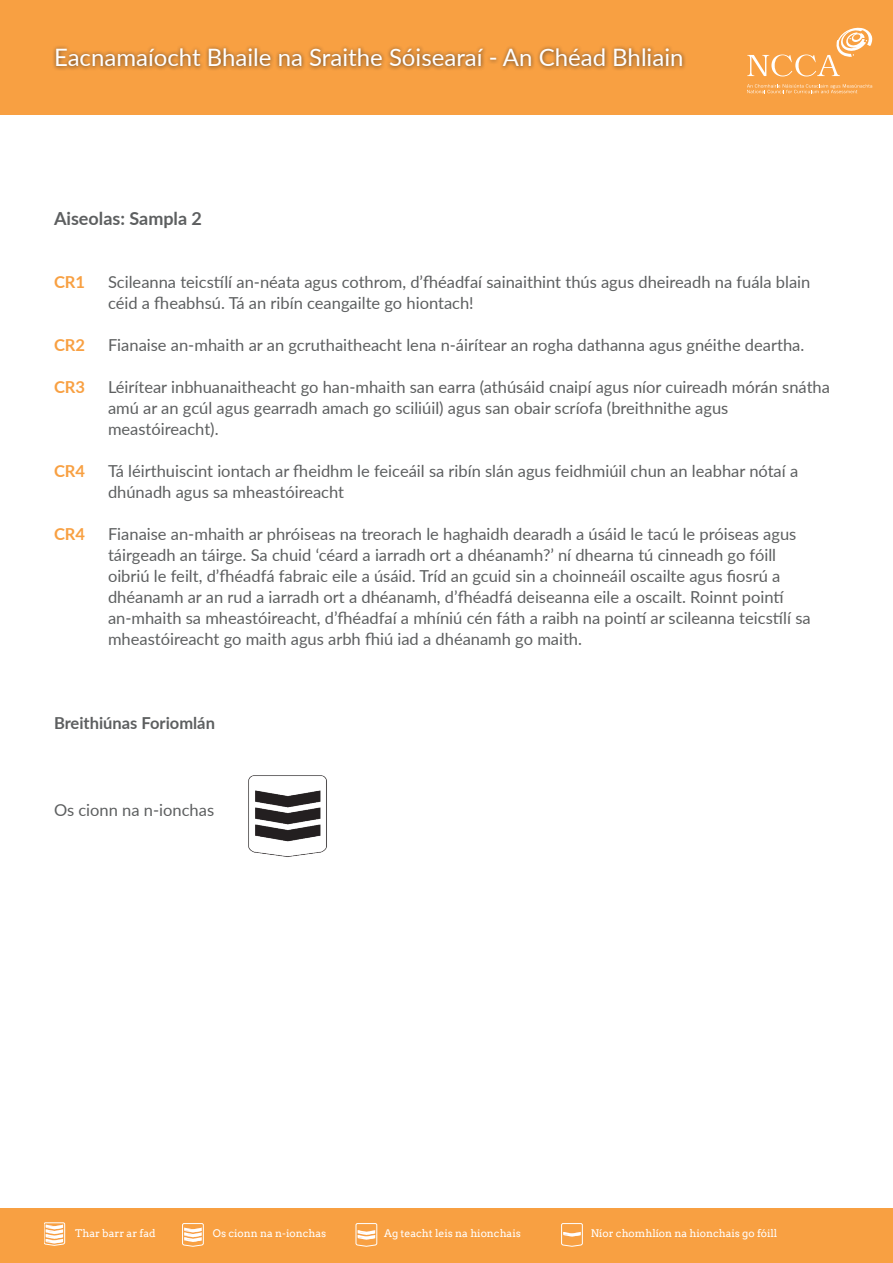
<style>
.page{position:relative;width:893px;height:1263px;background:#fff}
.page>*{position:absolute;margin:0;border:0;box-sizing:border-box;transform-origin:0 0}
.t1{font:24px "Lato";color:#fff}
.t2{font:700 18px "Lato";color:#5d5f60}
.t3{font:16.5px/21px "Lato";color:#5d5f60}
.t4{font:700 16.5px "Lato";color:#5d5f60}
.t5{font:700 16.5px "Lato";color:#f8a042}
.t6{font:10.5px "Arvo";color:#fff}
</style>
<div class="page">
<div style="left:0;top:0;width:893px;height:115px;background:#f8a042"></div>
<div style="left:52px;top:45px;width:634px;height:26px;background:#231f20;opacity:.73"></div>
<svg style="left:747px;top:84px;width:125px;height:9px"></svg>
<svg style="left:747px;top:27px;width:125px;height:49px"></svg>
<div style="left:0;top:1208px;width:893px;height:54px;background:#f8a042"></div>
<svg style="left:44px;top:1222px;width:22px;height:24px"></svg>
<div style="left:44px;top:1223px;width:21px;height:21px;border:1px solid #fff;border-radius:2px"></div>
<svg style="left:46px;top:1225px;width:17px;height:19px"></svg>
<svg style="left:183px;top:1223px;width:21px;height:24px"></svg>
<div style="left:182px;top:1223px;width:21px;height:22px;border:1px solid #fff;border-radius:2px"></div>
<svg style="left:184px;top:1228px;width:18px;height:14px"></svg>
<div style="left:356px;top:1223px;width:21px;height:22px;border:1px solid #fff;border-radius:2px"></div>
<svg style="left:358px;top:1230px;width:17px;height:10px"></svg>
<div style="left:561px;top:1223px;width:21px;height:22px;border:1px solid #fff;border-radius:2px"></div>
<svg style="left:563px;top:1232px;width:18px;height:5px"></svg>
<img style="left:248px;top:775px;width:79px;height:82px">
<h1 class="t1" style="left:54px;top:40px;width:631px">Eacnamaíocht Bhaile na Sraithe Sóisearaí - An Chéad Bhliain</h1>
<p class="t2" style="left:54px;top:205px;width:150px">Aiseolas: Sampla 2</p>
<p class="t5" style="left:54px;top:270px;width:33px">CR1</p>
<p class="t3" style="left:108px;top:271px;width:704px">Scileanna teicstílí an-néata agus cothrom, d’fhéadfaí sainaithint thús agus dheireadh na fuála blain céid a fheabhsú. Tá an ribín ceangailte go hiontach!</p>
<p class="t5" style="left:54px;top:333px;width:33px">CR2</p>
<p class="t3" style="left:108px;top:334px;width:698px">Fianaise an-mhaith ar an gcruthaitheacht lena n-áirítear an rogha dathanna agus gnéithe deartha.</p>
<p class="t5" style="left:54px;top:375px;width:33px">CR3</p>
<p class="t3" style="left:108px;top:376px;width:723px">Léirítear inbhuanaitheacht go han-mhaith san earra (athúsáid cnaipí agus níor cuireadh mórán snátha amú ar an gcúl agus gearradh amach go sciliúil) agus san obair scríofa (breithnithe agus</p>
<p class="t3" style="left:108px;top:418px;width:112px">meastóireacht).</p>
<p class="t5" style="left:54px;top:459px;width:33px">CR4</p>
<p class="t3" style="left:108px;top:460px;width:692px">Tá léirthuiscint iontach ar fheidhm le feiceáil sa ribín slán agus feidhmiúil chun an leabhar nótaí a dhúnadh agus sa mheastóireacht</p>
<p class="t5" style="left:54px;top:522px;width:33px">CR4</p>
<p class="t3" style="left:108px;top:523px;width:704px">Fianaise an-mhaith ar phróiseas na treorach le haghaidh dearadh a úsáid le tacú le próiseas agus táirgeadh an táirge. Sa chuid ‘céard a iarradh ort a dhéanamh?’ ní dhearna tú cinneadh go fóill oibriú le feilt, d’fhéadfá fabraic eile a úsáid. Tríd an gcuid sin a choinneáil oscailte agus fiosrú a dhéanamh ar an rud a iarradh ort a dhéanamh, d’fhéadfá deiseanna eile a oscailt. Roinnt pointí an-mhaith sa mheastóireacht, d’fhéadfaí a mhíniú cén fáth a raibh na pointí ar scileanna teicstílí sa</p>
<p class="t3" style="left:108px;top:628px;width:476px">mheastóireacht go maith agus arbh fhiú iad a dhéanamh go maith.</p>
<p class="t4" style="left:54px;top:711px;width:162px">Breithiúnas Foriomlán</p>
<p class="t3" style="left:54px;top:799px;width:162px">Os cionn na n-ionchas</p>
<p class="t6" style="left:75px;top:1226px;width:82px">Thar barr ar fad</p>
<p class="t6" style="left:213px;top:1226px;width:115px">Os cionn na n-ionchas</p>
<p class="t6" style="left:384px;top:1226px;width:138px">Ag teacht leis na hionchais</p>
<p class="t6" style="left:591px;top:1226px;width:188px">Níor chomhlíon na hionchais go fóill</p>
</div>
